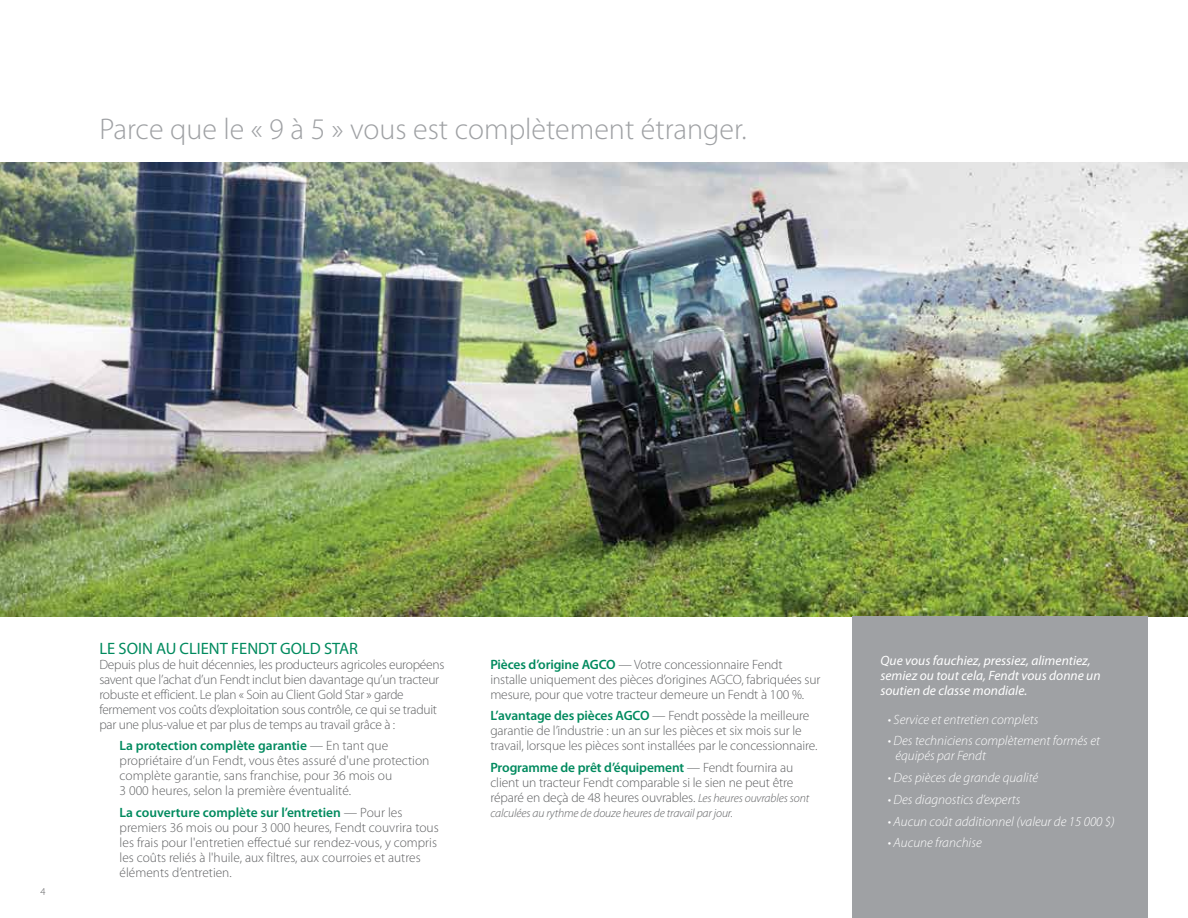
<style>
.page{position:relative;width:1188px;height:918px;background:#fff}
.page>*{position:absolute;margin:0;border:0;box-sizing:border-box;transform-origin:0 0}
.t1{font:300 30px "Myriad Pro";color:#9fa1a4}
.t2{font:16.5px "Myriad Pro";color:#008a5e}
.t3{font:300 13.5px/15px "Myriad Pro";letter-spacing:-.01em;color:#5f6062}
.t4{font:italic 300 13.5px/15px "Myriad Pro";color:#fff}
.t5{font:italic 13.5px/15px "Myriad Pro";color:#fff}
.t6{font:italic 300 12px "Myriad Pro";letter-spacing:-.01em;color:#5f6062}
.t7{font:300 10.5px "Myriad Pro";color:#5f6062}
.s1{font-weight:600;color:#008a5e}
.s2{font-style:italic;font-size:12px}
</style>
<div class="page">
<img style="left:0;top:162px;width:1188px;height:455px">
<div style="left:852px;top:617px;width:296px;height:301px;background:#9fa1a4"></div>
<h1 class="t1" style="left:99px;top:111px;width:649px">Parce que le « 9 à 5 » vous est complètement étranger.</h1>
<p class="t7" style="left:40px;top:885px;width:7px">4</p>
<p class="t2" style="left:100px;top:638px;width:260px">LE SOIN AU CLIENT FENDT GOLD STAR</p>
<p class="t3" style="left:99px;top:657px;width:347px">Depuis plus de huit décennies, les producteurs agricoles européens savent que l’achat d’un Fendt inclut bien davantage qu’un tracteur robuste et efficient. Le plan « Soin au Client Gold Star » garde fermement vos coûts d’exploitation sous contrôle, ce qui se traduit par une plus-value et par plus de temps au travail grâce à :</p>
<p class="t3" style="left:120px;top:738px;width:311px"><span class="s1">La protection complète garantie</span> — En tant que propriétaire d’un Fendt, vous êtes assuré d'une protection complète garantie, sans franchise, pour 36 mois ou<br>3 000 heures, selon la première éventualité.</p>
<p class="t3" style="left:120px;top:805px;width:321px"><span class="s1">La couverture complète sur l’entretien</span> — Pour les premiers 36 mois ou pour 3 000 heures, Fendt couvrira tous les frais pour l'entretien effectué sur rendez-vous, y compris les coûts reliés à l'huile, aux filtres, aux courroies et autres éléments d’entretien.</p>
<p class="t3" style="left:490px;top:657px;width:332px"><span class="s1">Pièces d’origine AGCO</span> — Votre concessionnaire Fendt installe uniquement des pièces d’origines AGCO, fabriquées sur mesure, pour que votre tracteur demeure un Fendt à 100 %.</p>
<p class="t3" style="left:490px;top:708px;width:328px"><span class="s1">L’avantage des pièces AGCO</span> — Fendt possède la meilleure garantie de l’industrie : un an sur les pièces et six mois sur le travail, lorsque les pièces sont installées par le concessionnaire.</p>
<p class="t3" style="left:490px;top:760px;width:320px"><span class="s1">Programme de prêt d’équipement</span> — Fendt fournira au client un tracteur Fendt comparable si le sien ne peut être réparé en deçà de 48 heures ouvrables. <span class="s2">Les heures ouvrables sont</span></p>
<p class="t6" style="left:490px;top:806px;width:244px">calculées au rythme de douze heures de travail par jour.</p>
<p class="t5" style="left:880px;top:653px;width:222px">Que vous fauchiez, pressiez, alimentiez, semiez ou tout cela, Fendt vous donne un soutien de classe mondiale.</p>
<p class="t4" style="left:888px;top:712px;width:152px">• Service et entretien complets</p>
<p class="t4" style="left:895px;top:733px;width:206px;text-indent:-8px">• Des techniciens complètement formés et équipés par Fendt</p>
<p class="t4" style="left:888px;top:770px;width:152px">• Des pièces de grande qualité</p>
<p class="t4" style="left:888px;top:792px;width:134px">• Des diagnostics d’experts</p>
<p class="t4" style="left:888px;top:814px;width:228px">• Aucun coût additionnel (valeur de 15 000 $)</p>
<p class="t4" style="left:888px;top:835px;width:95px">• Aucune franchise</p>
</div>
